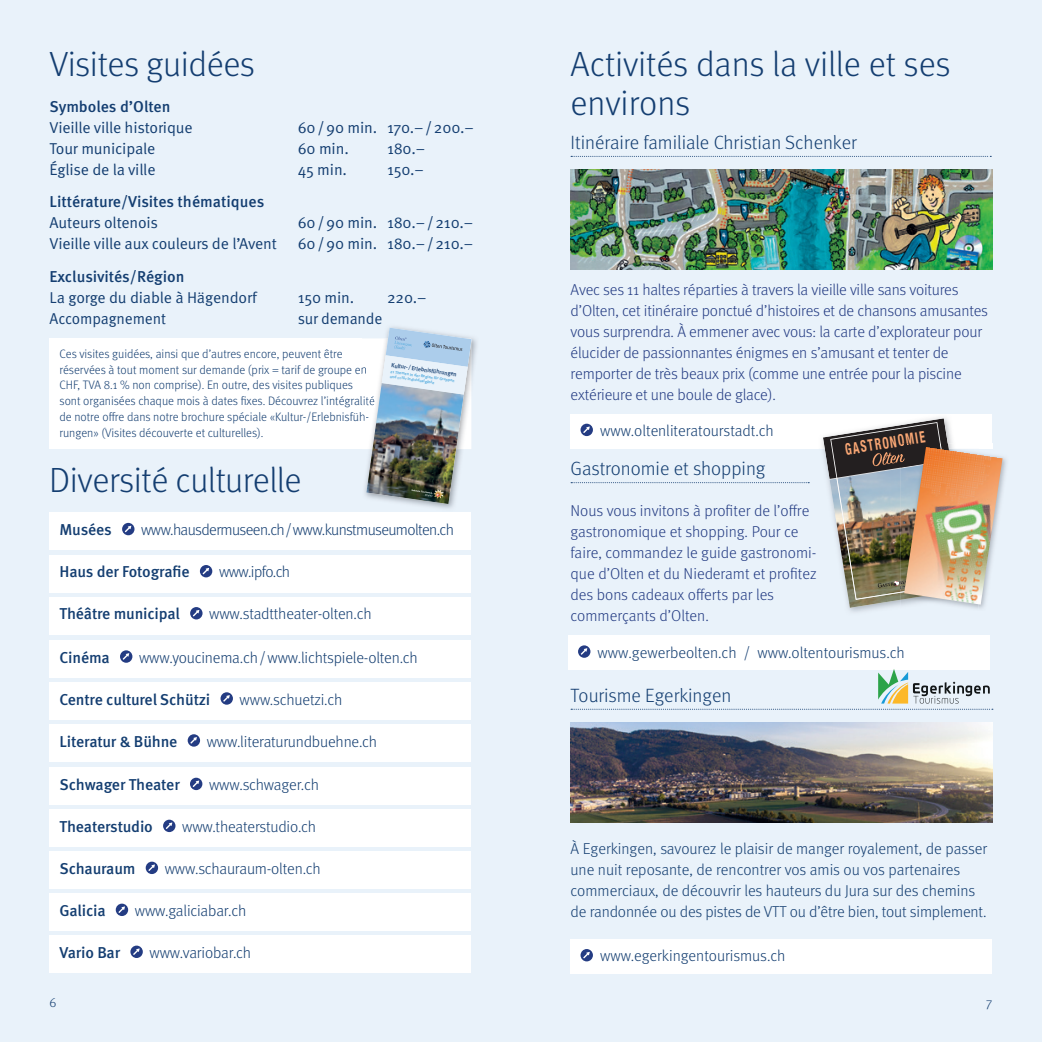
<style>
.page{position:relative;width:1042px;height:1042px;background:#fff}
.page>*{position:absolute;margin:0;border:0;box-sizing:border-box;transform-origin:0 0}
.t1{font:300 35px/38.5px "Meta Pro";letter-spacing:-.01em;color:#143e71}
.t2{font:300 19.25px "Meta Pro";color:#143e71}
.t3{font:700 condensed 15.92px "Helvetica Neue";color:#f8a674;scale:.72 1}
.t4{font:300 15.75px/21px "Meta Pro";letter-spacing:-.01em;color:#143e71}
.t5{font:300 15.75px/21px "Meta Pro";letter-spacing:-.01em;color:#243c83}
.t6{font:15.75px "Meta Pro Norm";letter-spacing:-.01em;color:#143e71}
.t7{font:500 15.75px "Meta Pro";letter-spacing:-.01em;color:#143e71}
.t8{font:300 15.75px "Meta Pro";letter-spacing:-.035em;color:#143e71}
.t9{font:300 13.12px "Meta Pro";color:#143e71}
.t10{font:300 12.25px/15.8px "Meta Pro";color:#143e71}
.t11{font:500 5.95px "Meta Pro";color:#143e71;scale:.96 1}
.t12{font:500 4.2px/4.7px "Meta Pro";color:#48a6dc;scale:.96 1}
</style>
<div class="page">
<div style="left:0;top:0;width:521px;height:1042px;background:#e9f2fa"></div>
<div style="left:521px;top:0;width:521px;height:1042px;background:#e9f2fa"></div>
<div style="left:50px;top:339px;width:421px;height:110px;background:#fff"></div>
<img style="left:389px;top:327px;width:88px;height:182px">
<img style="left:362px;top:328px;width:109px;height:176px">
<svg style="left:571px;top:156px;width:420px;height:1px"></svg>
<img style="left:570px;top:170px;width:422px;height:99px">
<div style="left:570px;top:414px;width:422px;height:34px;background:#fff"></div>
<svg style="left:580px;top:424px;width:13px;height:12px"></svg>
<svg style="left:583px;top:426px;width:7px;height:7px"></svg>
<svg style="left:571px;top:482px;width:238px;height:1px"></svg>
<div style="left:568px;top:635px;width:422px;height:35px;background:#fff"></div>
<svg style="left:578px;top:645px;width:12px;height:13px"></svg>
<svg style="left:581px;top:648px;width:6px;height:7px"></svg>
<svg style="left:571px;top:709px;width:422px;height:1px"></svg>
<img style="left:570px;top:723px;width:422px;height:99px">
<div style="left:570px;top:939px;width:422px;height:35px;background:#fff"></div>
<svg style="left:580px;top:949px;width:13px;height:12px"></svg>
<svg style="left:583px;top:952px;width:7px;height:6px"></svg>
<img style="left:978px;top:443px;width:28px;height:166px">
<img style="left:978px;top:443px;width:14px;height:4px">
<img style="left:823px;top:418px;width:148px;height:190px">
<img style="left:904px;top:447px;width:98px;height:157px">
<svg style="left:878px;top:669px;width:112px;height:34px"></svg>
<div style="left:50px;top:935px;width:421px;height:37px;background:#fff"></div>
<svg style="left:130px;top:945px;width:13px;height:13px"></svg>
<svg style="left:133px;top:948px;width:7px;height:7px"></svg>
<div style="left:50px;top:768px;width:421px;height:37px;background:#fff"></div>
<div style="left:190px;top:778px;width:12px;height:12px;background:#243c83;border-radius:50%"></div>
<svg style="left:193px;top:780px;width:6px;height:7px"></svg>
<div style="left:50px;top:597px;width:421px;height:37px;background:#fff"></div>
<div style="left:190px;top:607px;width:12px;height:12px;background:#243c83;border-radius:50%"></div>
<svg style="left:193px;top:610px;width:6px;height:6px"></svg>
<div style="left:50px;top:810px;width:421px;height:37px;background:#fff"></div>
<svg style="left:163px;top:819px;width:12px;height:13px"></svg>
<svg style="left:166px;top:822px;width:6px;height:7px"></svg>
<div style="left:50px;top:640px;width:421px;height:37px;background:#fff"></div>
<svg style="left:120px;top:650px;width:12px;height:13px"></svg>
<svg style="left:123px;top:653px;width:6px;height:7px"></svg>
<div style="left:50px;top:682px;width:421px;height:37px;background:#fff"></div>
<svg style="left:220px;top:692px;width:13px;height:13px"></svg>
<svg style="left:223px;top:695px;width:7px;height:6px"></svg>
<div style="left:50px;top:513px;width:421px;height:37px;background:#fff"></div>
<svg style="left:122px;top:523px;width:12px;height:12px"></svg>
<svg style="left:125px;top:526px;width:6px;height:6px"></svg>
<div style="left:50px;top:555px;width:421px;height:37px;background:#fff"></div>
<div style="left:200px;top:565px;width:12px;height:12px;background:#243c83;border-radius:50%"></div>
<svg style="left:203px;top:568px;width:6px;height:6px"></svg>
<div style="left:50px;top:852px;width:421px;height:37px;background:#fff"></div>
<svg style="left:146px;top:861px;width:12px;height:13px"></svg>
<svg style="left:148px;top:864px;width:7px;height:7px"></svg>
<div style="left:50px;top:893px;width:421px;height:37px;background:#fff"></div>
<svg style="left:116px;top:903px;width:12px;height:13px"></svg>
<svg style="left:118px;top:906px;width:7px;height:7px"></svg>
<div style="left:50px;top:724px;width:421px;height:37px;background:#fff"></div>
<div style="left:188px;top:734px;width:12px;height:12px;background:#243c83;border-radius:50%"></div>
<svg style="left:190px;top:737px;width:7px;height:6px"></svg>
<h1 class="t1" style="left:50px;top:43px;width:207px">Visites guidées</h1>
<p class="t7" style="left:50px;top:94px;width:122px">Symboles d’Olten</p>
<p class="t6" style="left:50px;top:116px;width:145px">Vieille ville historique</p>
<p class="t6" style="left:298px;top:116px;width:178px">60 / 90 min. 170.– / 200.–</p>
<p class="t6" style="left:50px;top:137px;width:107px">Tour municipale</p>
<p class="t6" style="left:298px;top:137px;width:53px">60 min.</p>
<p class="t6" style="left:387px;top:137px;width:40px">180.–</p>
<p class="t6" style="left:50px;top:158px;width:107px">Église de la ville</p>
<p class="t6" style="left:298px;top:158px;width:51px">45 min.</p>
<p class="t6" style="left:387px;top:158px;width:38px">150.–</p>
<p class="t7" style="left:50px;top:190px;width:216px">Littérature/Visites thématiques</p>
<p class="t6" style="left:50px;top:211px;width:110px">Auteurs oltenois</p>
<p class="t6" style="left:298px;top:211px;width:177px">60 / 90 min. 180.– / 210.–</p>
<p class="t6" style="left:50px;top:232px;width:229px">Vieille ville aux couleurs de l’Avent</p>
<p class="t6" style="left:298px;top:232px;width:177px">60 / 90 min. 180.– / 210.–</p>
<p class="t7" style="left:50px;top:264px;width:137px">Exclusivités/Région</p>
<p class="t6" style="left:50px;top:285px;width:209px">La gorge du diable à Hägendorf</p>
<p class="t6" style="left:298px;top:285px;width:58px">150 min.</p>
<p class="t6" style="left:387px;top:285px;width:41px">220.–</p>
<p class="t6" style="left:50px;top:306px;width:118px">Accompagnement</p>
<p class="t6" style="left:298px;top:306px;width:86px">sur demande</p>
<p class="t10" style="left:60px;top:345px;width:317px">Ces visites guidées, ainsi que d’autres encore, peuvent être réservées à tout moment sur demande (prix = tarif de groupe en CHF, TVA 8.1 % non comprise). En outre, des visites publiques sont organisées chaque mois à dates fixes. Découvrez l’intégralité de notre offre dans notre brochure spéciale «Kultur-/Erlebnisfüh&shy;rungen» (Visites découverte et culturelles).</p>
<h1 class="t1" style="left:49px;top:459px;width:254px">Diversité culturelle</h1>
<p class="t11" style="left:392px;top:360px;width:70px;rotate:8deg">Kultur-/Erlebnisführungen</p>
<p class="t12" style="left:391px;top:369px;width:69px;rotate:8deg">21 Themen in der Region für Gruppen und 11 für Individualgäste</p>
<p class="t7" style="left:60px;top:517px;width:54px">Musées</p>
<p class="t8" style="left:141px;top:518px;width:314px">www.hausdermuseen.ch / www.kunstmuseumolten.ch</p>
<p class="t7" style="left:60px;top:560px;width:132px">Haus der Fotografie</p>
<p class="t8" style="left:219px;top:560px;width:73px">www.ipfo.ch</p>
<p class="t7" style="left:60px;top:602px;width:122px">Théâtre municipal</p>
<p class="t4" style="left:209px;top:603px;width:164px">www.stadttheater-olten.ch</p>
<p class="t7" style="left:60px;top:645px;width:52px">Cinéma</p>
<p class="t4" style="left:139px;top:646px;width:280px">www.youcinema.ch / www.lichtspiele-olten.ch</p>
<p class="t7" style="left:60px;top:687px;width:152px">Centre culturel Schützi</p>
<p class="t4" style="left:240px;top:688px;width:104px">www.schuetzi.ch</p>
<p class="t7" style="left:60px;top:729px;width:119px">Literatur &amp; Bühne</p>
<p class="t4" style="left:207px;top:730px;width:172px">www.literaturundbuehne.ch</p>
<p class="t7" style="left:60px;top:772px;width:122px">Schwager Theater</p>
<p class="t4" style="left:209px;top:773px;width:111px">www.schwager.ch</p>
<p class="t7" style="left:60px;top:814px;width:95px">Theaterstudio</p>
<p class="t4" style="left:182px;top:815px;width:135px">www.theaterstudio.ch</p>
<p class="t7" style="left:60px;top:856px;width:77px">Schauraum</p>
<p class="t4" style="left:165px;top:857px;width:157px">www.schauraum-olten.ch</p>
<p class="t7" style="left:60px;top:898px;width:48px">Galicia</p>
<p class="t4" style="left:135px;top:899px;width:113px">www.galiciabar.ch</p>
<p class="t7" style="left:60px;top:940px;width:62px">Vario Bar</p>
<p class="t4" style="left:149px;top:941px;width:103px">www.variobar.ch</p>
<h1 class="t1" style="left:570px;top:43px;width:381px">Activités dans la ville et ses environs</h1>
<p class="t2" style="left:570px;top:128px;width:288px">Itinéraire familiale Christian Schenker</p>
<p class="t5" style="left:570px;top:278px;width:419px">Avec ses 11 haltes réparties à travers la vieille ville sans voitures d’Olten, cet itinéraire ponctué d’histoires et de chansons amusantes vous surprendra. À emmener avec vous: la carte d’explorateur pour élucider de passionnantes énigmes en s’amusant et tenter de remporter de très beaux prix (comme une entrée pour la piscine extérieure et une boule de glace).</p>
<p class="t4" style="left:600px;top:419px;width:175px">www.oltenliteratourstadt.ch</p>
<p class="t2" style="left:570px;top:454px;width:196px">Gastronomie et shopping</p>
<p class="t5" style="left:570px;top:499px;width:248px">Nous vous invitons à profiter de l’offre gastronomique et shopping. Pour ce faire, commandez le guide gastronomi&shy;que d’Olten et du Niederamt et profitez des bons cadeaux offerts par les commerçants d’Olten.</p>
<p class="t4" style="left:597px;top:641px;width:309px">www.gewerbeolten.ch / www.oltentourismus.ch</p>
<p class="t2" style="left:570px;top:681px;width:162px">Tourisme Egerkingen</p>
<p class="t3" style="left:843px;top:436px;width:113px;rotate:-9deg">GASTRONOMIE</p>
<p class="t4" style="left:570px;top:837px;width:418px">À Egerkingen, savourez le plaisir de manger royalement, de passer une nuit reposante, de rencontrer vos amis ou vos partenaires commerciaux, de découvrir les hauteurs du Jura sur des chemins de randonnée ou des pistes de VTT ou d’être bien, tout simplement.</p>
<p class="t4" style="left:600px;top:944px;width:187px">www.egerkingentourismus.ch</p>
<p class="t9" style="left:50px;top:993px;width:8px">6</p>
<p class="t9" style="left:986px;top:993px;width:8px">7</p>
</div>
